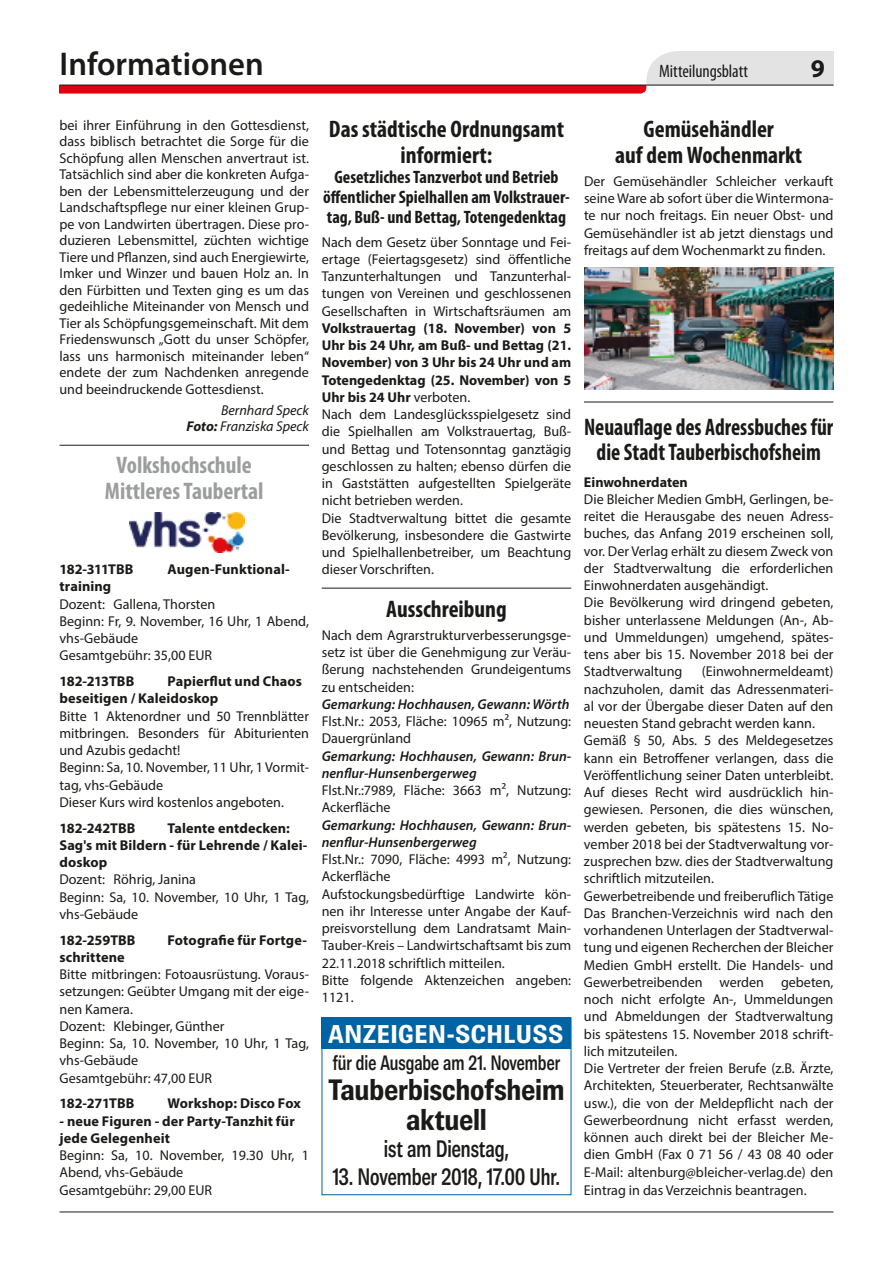
<style>
.page{position:relative;width:893px;height:1263px;background:#fff}
.page>*{position:absolute;margin:0;border:0;box-sizing:border-box;transform-origin:0 0}
.t1{font:600 33px "Myriad Pro";color:#1a1a18}
.t2{font:700 29.7px/30px "Brown Condensed";letter-spacing:-.005em;color:#1a1a18;text-align:center;scale:1.14 1}
.t3{font:700 25.95px "Brown";letter-spacing:-.01em;color:#fff;scale:1.06 1}
.t4{font:700 25.5px "Myriad Pro";color:#1a1a18}
.t5{font:700 condensed 24px/25.5px "Myriad Pro";color:#1a1a18;text-align:center}
.t6{font:700 condensed 24px/25.5px "Myriad Pro";color:#1a1a18;text-align:center;scale:.91 1}
.t7{font:500 24px "Brown Condensed";letter-spacing:-.005em;color:#1a1a18;scale:.95 1}
.t8{font:700 condensed 24px/25.5px "Myriad Pro";color:#9c9d9d;text-align:center}
.t9{font:500 21px "Brown Condensed";letter-spacing:-.005em;color:#1a1a18;scale:.95 1}
.t10{font:700 condensed 18px/20.2px "Myriad Pro";color:#1a1a18;text-align:center}
.t11{font:condensed 18px "Myriad Pro";letter-spacing:-.005em;color:#1a1a18}
.t12{font:14.25px/17.2px "Myriad Pro";color:#1a1a18}
.t13{font:700 14.25px/17.2px "Myriad Pro";letter-spacing:.005em;color:#1a1a18}
.t14{font:italic 600 14.25px/17.2px "Myriad Pro";color:#1a1a18}
.t15{font:italic 14.25px/16.5px "Myriad Pro";color:#1a1a18;text-align:right}
.t16{font:700 14.25px "Myriad Pro";letter-spacing:-.04em;color:#1a1a18}
.t17{font:700 14.25px "Myriad Pro";letter-spacing:-.015em;color:#1a1a18}
.s1{font-weight:700}
</style>
<div class="page">
<hr style="left:60px;top:1211px;width:773px;height:1px;background:#1a1a18">
<svg style="left:60px;top:51px;width:773px;height:43px"></svg>
<hr style="left:60px;top:85px;width:773px;height:1px;background:#1a1a18">
<hr style="left:584px;top:402px;width:249px;height:1px;background:#1a1a18">
<hr style="left:322px;top:588px;width:249px;height:1px;background:#1a1a18">
<hr style="left:60px;top:445px;width:249px;height:1px;background:#1a1a18">
<img style="left:584px;top:268px;width:249px;height:121px">
<div style="left:322px;top:1017px;width:249px;height:178px;border:1px solid #0063a3"></div>
<div style="left:322px;top:1018px;width:249px;height:31px;background:#0063a3"></div>
<img style="left:130px;top:512px;width:115px;height:41px">
<h1 class="t1" style="left:60px;top:43px;width:206px">Informationen</h1>
<p class="t11" style="left:659px;top:60px;width:91px">Mitteilungsblatt</p>
<h3 class="t4" style="left:811px;top:51px;width:16px">9</h3>
<p class="t12" style="left:60px;top:116px;width:251px;line-height:16.5px;text-align:justify">bei ihrer Einführung in den Gottesdienst, dass biblisch betrachtet die Sorge für die Schöpfung allen Menschen anvertraut ist.<br>Tatsächlich sind aber die konkreten Aufga&shy;ben der Lebensmittelerzeugung und der Landschaftspflege nur einer kleinen Grup&shy;pe von Landwirten übertragen. Diese pro&shy;duzieren Lebensmittel, züchten wichtige Tiere und Pflanzen, sind auch Energiewirte, Imker und Winzer und bauen Holz an. In den Fürbitten und Texten ging es um das gedeihliche Miteinander von Mensch und Tier als Schöpfungsgemeinschaft. Mit dem Friedenswunsch „Gott du unser Schöpfer, lass uns harmonisch miteinander leben“ endete der zum Nachdenken anregende und beeindruckende Gottesdienst.</p>
<p class="t15" style="left:186px;top:402px;width:124px">Bernhard Speck<br><span class="s1">Foto:</span> Franziska Speck</p>
<h3 class="t8" style="left:105px;top:452px;width:160px">Volkshochschule<br>Mittleres Taubertal</h3>
<p class="t16" style="left:60px;top:560px;width:75px">182-311TBB</p>
<p class="t13" style="left:168px;top:560px;width:124px">Augen-Funktional-</p>
<p class="t13" style="left:60px;top:577px;width:53px">training</p>
<p class="t12" style="left:60px;top:595px;width:251px">Dozent: Gallena, Thorsten<br>Beginn: Fr, 9. November, 16 Uhr, 1 Abend, vhs-Gebäude<br>Gesamtgebühr: 35,00 EUR</p>
<p class="t13" style="left:60px;top:672px;width:76px">182-213TBB</p>
<p class="t13" style="left:60px;top:672px;width:244px;text-indent:108px">Papierflut und Chaos beseitigen / Kaleidoskop</p>
<p class="t12" style="left:60px;top:707px;width:251px">Bitte 1 Aktenordner und 50 Trennblätter mitbringen. Besonders für Abiturienten und Azubis gedacht!<br>Beginn: Sa, 10. November, 11 Uhr, 1 Vormit&shy;tag, vhs-Gebäude<br>Dieser Kurs wird kostenlos angeboten.</p>
<p class="t13" style="left:60px;top:819px;width:77px">182-242TBB</p>
<p class="t13" style="left:60px;top:819px;width:249px;text-indent:108px">Talente entdecken:<br>Sag's mit Bildern - für Lehrende / Kalei&shy;doskop</p>
<p class="t12" style="left:60px;top:871px;width:251px">Dozent: Röhrig, Janina<br>Beginn: Sa, 10. November, 10 Uhr, 1 Tag, vhs-Gebäude</p>
<p class="t13" style="left:60px;top:931px;width:78px">182-259TBB</p>
<p class="t13" style="left:168px;top:931px;width:141px">Fotografie für Fortge-</p>
<p class="t13" style="left:60px;top:948px;width:67px">schrittene</p>
<p class="t12" style="left:60px;top:965px;width:251px">Bitte mitbringen: Fotoausrüstung. Voraus&shy;setzungen: Geübter Umgang mit der eige&shy;nen Kamera.<br>Dozent: Klebinger, Günther<br>Beginn: Sa, 10. November, 10 Uhr, 1 Tag, vhs-Gebäude<br>Gesamtgebühr: 47,00 EUR</p>
<p class="t17" style="left:60px;top:1094px;width:76px">182-271TBB</p>
<p class="t13" style="left:168px;top:1094px;width:135px">Workshop: Disco Fox</p>
<p class="t13" style="left:60px;top:1112px;width:237px">- neue Figuren - der Party-Tanzhit für jede Gelegenheit</p>
<p class="t12" style="left:60px;top:1146px;width:251px">Beginn: Sa, 10. November, 19.30 Uhr, 1<br>Abend, vhs-Gebäude<br>Gesamtgebühr: 29,00 EUR</p>
<h3 class="t5" style="left:329px;top:116px;width:237px">Das städtische Ordnungsamt informiert:</h3>
<p class="t10" style="left:323px;top:166px;width:248px">Gesetzliches Tanzverbot und Betrieb öffentlicher Spielhallen am Volkstrauer&shy;tag, Buß- und Bettag, Totengedenktag</p>
<p class="t12" style="left:322px;top:233px;width:251px;text-align:justify">Nach dem Gesetz über Sonntage und Fei&shy;ertage (Feiertagsgesetz) sind öffentliche Tanzunterhaltungen und Tanzunterhal&shy;tungen von Vereinen und geschlossenen Gesellschaften in Wirtschaftsräumen am</p>
<p class="t12" style="left:322px;top:319px;width:251px"><span class="s1">Volkstrauertag (18. November) von 5<br>Uhr bis 24 Uhr, am Buß- und Bettag (21.<br>November) von 3 Uhr bis 24 Uhr und am Totengedenktag (25. November) von 5<br>Uhr bis 24 Uhr</span> verboten.<br>Nach dem Landesglücksspielgesetz sind die Spielhallen am Volkstrauertag, Buß&shy;und Bettag und Totensonntag ganztägig geschlossen zu halten; ebenso dürfen die in Gaststätten aufgestellten Spielgeräte nicht betrieben werden.<br>Die Stadtverwaltung bittet die gesamte Bevölkerung, insbesondere die Gastwirte und Spielhallenbetreiber, um Beachtung dieser Vorschriften.</p>
<h3 class="t5" style="left:386px;top:595px;width:122px">Ausschreibung</h3>
<p class="t12" style="left:322px;top:626px;width:251px;text-align:justify">Nach dem Agrarstrukturverbesserungsge&shy;setz ist über die Genehmigung zur Veräu&shy;ßerung nachstehenden Grundeigentums zu entscheiden:</p>
<p class="t14" style="left:322px;top:695px;width:249px">Gemarkung: Hochhausen, Gewann: Wörth</p>
<p class="t12" style="left:322px;top:712px;width:251px">Flst.Nr.: 2053, Fläche: 10965 m², Nutzung:<br>Dauergrünland</p>
<p class="t14" style="left:322px;top:747px;width:251px">Gemarkung: Hochhausen, Gewann: Brun&shy;nenflur-Hunsenbergerweg</p>
<p class="t12" style="left:322px;top:781px;width:251px">Flst.Nr.:7989, Fläche: 3663 m², Nutzung:<br>Ackerfläche</p>
<p class="t14" style="left:322px;top:816px;width:251px">Gemarkung: Hochhausen, Gewann: Brun&shy;nenflur-Hunsenbergerweg</p>
<p class="t12" style="left:322px;top:850px;width:251px">Flst.Nr.: 7090, Fläche: 4993 m², Nutzung:<br>Ackerfläche<br>Aufstockungsbedürftige Landwirte kön&shy;nen ihr Interesse unter Angabe der Kauf&shy;preisvorstellung dem Landratsamt Main-Tauber-Kreis – Landwirtschaftsamt bis zum 22.11.2018 schriftlich mitteilen.<br>Bitte folgende Aktenzeichen angeben:<br>1121.</p>
<h3 class="t3" style="left:328px;top:1020px;width:224px">ANZEIGEN-SCHLUSS</h3>
<h3 class="t9" style="left:333px;top:1051px;width:241px">für die Ausgabe am 21. November</h3>
<h2 class="t2" style="left:328px;top:1075px;width:209px">Tauberbischofsheim aktuell</h2>
<h3 class="t7" style="left:384px;top:1135px;width:134px">ist am Dienstag,</h3>
<h3 class="t7" style="left:333px;top:1163px;width:241px">13. November 2018, 17.00 Uhr.</h3>
<h3 class="t5" style="left:615px;top:116px;width:189px">Gemüsehändler<br>auf dem Wochenmarkt</h3>
<p class="t12" style="left:584px;top:172px;width:251px;text-align:justify">Der Gemüsehändler Schleicher verkauft seine Ware ab sofort über die Wintermona&shy;te nur noch freitags. Ein neuer Obst- und Gemüsehändler ist ab jetzt dienstags und freitags auf dem Wochenmarkt zu finden.</p>
<h3 class="t6" style="left:584px;top:413px;width:275px">Neuauflage des Adressbuches für die Stadt Tauberbischofsheim</h3>
<p class="t13" style="left:584px;top:473px;width:105px">Einwohnerdaten</p>
<p class="t12" style="left:584px;top:490px;width:251px">Die Bleicher Medien GmbH, Gerlingen, be&shy;reitet die Herausgabe des neuen Adress&shy;buches, das Anfang 2019 erscheinen soll, vor. Der Verlag erhält zu diesem Zweck von der Stadtverwaltung die erforderlichen Einwohnerdaten ausgehändigt.<br>Die Bevölkerung wird dringend gebeten, bisher unterlassene Meldungen (An-, Ab&shy;und Ummeldungen) umgehend, spätes&shy;tens aber bis 15. November 2018 bei der Stadtverwaltung</p>
<p class="t12" style="left:584px;top:663px;width:251px;text-indent:118px">(Einwohnermeldeamt) nachzuholen, damit das Adressenmateri&shy;al vor der Übergabe dieser Daten auf den neuesten Stand gebracht werden kann.<br>Gemäß § 50, Abs. 5 des Meldegesetzes kann ein Betroffener verlangen, dass die Veröffentlichung seiner Daten unterbleibt.<br>Auf dieses Recht wird ausdrücklich hin&shy;gewiesen. Personen, die dies wünschen, werden gebeten, bis spätestens 15. No&shy;vember 2018 bei der Stadtverwaltung vor&shy;zusprechen bzw. dies der Stadtverwaltung schriftlich mitzuteilen.<br>Gewerbetreibende und freiberuflich Tätige Das Branchen-Verzeichnis wird nach den vorhandenen Unterlagen der Stadtverwal&shy;tung und eigenen Recherchen der Bleicher Medien GmbH erstellt. Die Handels- und Gewerbetreibenden werden gebeten, noch nicht erfolgte An-, Ummeldungen und Abmeldungen der Stadtverwaltung bis spätestens 15. November 2018 schrift&shy;lich mitzuteilen.<br>Die Vertreter der freien Berufe (z.B. Ärzte, Architekten, Steuerberater, Rechtsanwälte usw.), die von der Meldepflicht nach der Gewerbeordnung nicht erfasst werden, können auch direkt bei der Bleicher Me&shy;dien GmbH (Fax 0 71 56 / 43 08 40 oder E-Mail: altenburg@bleicher-verlag.de) den Eintrag in das Verzeichnis beantragen.</p>
</div>
